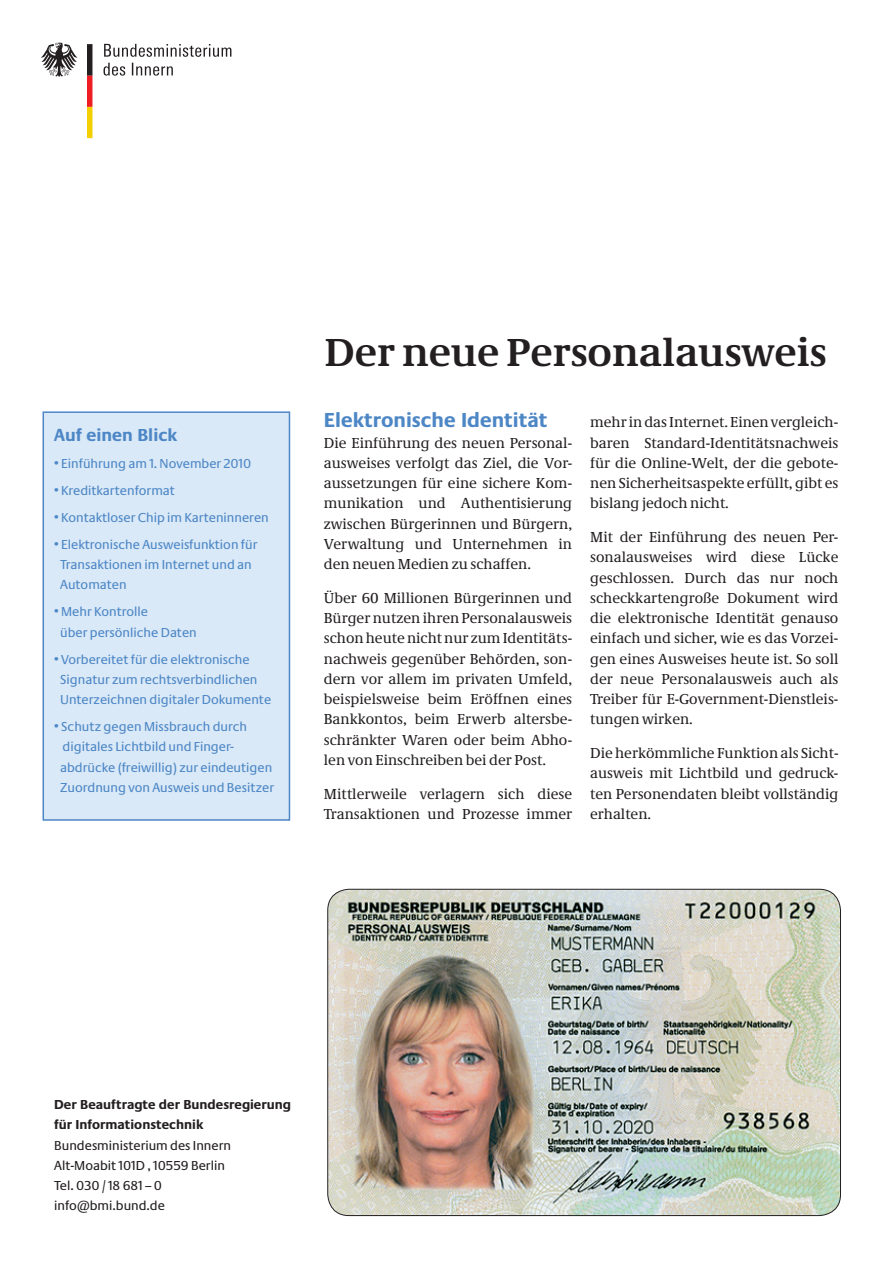
<style>
.page{position:relative;width:893px;height:1263px;background:#fff}
.page>*{position:absolute;margin:0;border:0;box-sizing:border-box;transform-origin:0 0}
.t1{font:700 40.5px "Neue Demos";color:#231f20}
.t2{font:700 21px "Neue Praxis";color:#4d87c6}
.t3{font:700 18px "Neue Praxis";color:#4d87c6}
.t4{font:15px/20.2px "Neue Demos";color:#231f20;text-align:justify}
.t5{font:13.5px/20.2px "Neue Praxis";color:#4d87c6}
.t6{font:13.5px/20.2px "Neue Praxis";color:#231f20}
.t7{font:700 13.5px/20.2px "Neue Praxis";color:#231f20}
</style>
<div class="page">
<div style="left:43px;top:411px;width:247px;height:410px;background:#dae9f7;border:2px solid #4d87c6"></div>
<img style="left:328px;top:889px;width:512px;height:326px">
<svg style="left:41px;top:43px;width:36px;height:34px"></svg>
<svg style="left:87px;top:44px;width:5px;height:94px"></svg>
<svg style="left:104px;top:44px;width:127px;height:13px"></svg>
<svg style="left:103px;top:63px;width:22px;height:13px"></svg>
<svg style="left:132px;top:63px;width:41px;height:13px"></svg>
<p class="t3" style="left:54px;top:424px;width:124px">Auf einen Blick</p>
<p class="t5" style="left:54px;top:453px;width:199px">• Einführung am 1. November 2010</p>
<p class="t5" style="left:54px;top:480px;width:122px">• Kreditkartenformat</p>
<p class="t5" style="left:54px;top:507px;width:216px">• Kontaktloser Chip im Karteninneren</p>
<p class="t5" style="left:60px;top:534px;width:199px;text-indent:-6px">• Elektronische Ausweisfunktion für<br>Transaktionen im Internet und an<br>Automaten</p>
<p class="t5" style="left:60px;top:601px;width:138px;text-indent:-6px">• Mehr Kontrolle<br>über persönliche Daten</p>
<p class="t5" style="left:60px;top:649px;width:213px;text-indent:-6px">• Vorbereitet für die elektronische<br>Signatur zum rechtsverbindlichen<br>Unterzeichnen digitaler Dokumente</p>
<p class="t5" style="left:60px;top:716px;width:215px;text-indent:-6px">• Schutz gegen Missbrauch durch digitales Lichtbild und Finger&shy;abdrücke (freiwillig) zur eindeutigen Zuordnung von Ausweis und Besitzer</p>
<h1 class="t1" style="left:325px;top:328px;width:503px">Der neue Personalausweis</h1>
<h2 class="t2" style="left:324px;top:408px;width:225px">Elektronische Identität</h2>
<p class="t4" style="left:324px;top:432px;width:250px">Die Einführung des neuen Personal&shy;ausweises verfolgt das Ziel, die Vor&shy;aussetzungen für eine sichere Kom&shy;munikation und Authentisierung zwischen Bürgerinnen und Bürgern, Verwaltung und Unternehmen in den neuen Medien zu schaffen.</p>
<p class="t4" style="left:324px;top:587px;width:250px">Über 60 Millionen Bürgerinnen und Bürger nutzen ihren Personalausweis schon heute nicht nur zum Identitäts&shy;nachweis gegenüber Behörden, son&shy;dern vor allem im privaten Umfeld, beispielsweise beim Eröffnen eines Bankkontos, beim Erwerb altersbe&shy;schränkter Waren oder beim Abho&shy;len von Einschreiben bei der Post.</p>
<p class="t4" style="left:324px;top:783px;width:250px">Mittlerweile verlagern sich diese<br>Transaktionen und Prozesse immer</p>
<p class="t4" style="left:590px;top:412px;width:250px">mehr in das Internet. Einen vergleich&shy;baren Standard-Identitätsnachweis für die Online-Welt, der die gebote&shy;nen Sicherheitsaspekte erfüllt, gibt es bislang jedoch nicht.</p>
<p class="t4" style="left:590px;top:527px;width:250px">Mit der Einführung des neuen Per&shy;sonalausweises wird diese Lücke geschlossen. Durch das nur noch scheckkartengroße Dokument wird die elektronische Identität genauso einfach und sicher, wie es das Vorzei&shy;gen eines Ausweises heute ist. So soll der neue Personalausweis auch als Treiber für E-Government-Dienstleis&shy;tungen wirken.</p>
<p class="t4" style="left:590px;top:743px;width:250px">Die herkömmliche Funktion als Sicht&shy;ausweis mit Lichtbild und gedruck&shy;ten Personendaten bleibt vollständig erhalten.</p>
<p class="t7" style="left:54px;top:1094px;width:238px">Der Beauftragte der Bundesregierung für Informationstechnik</p>
<p class="t6" style="left:54px;top:1135px;width:178px">Bundesministerium des Innern<br>Alt-Moabit 101D , 10559 Berlin<br>Tel. 030 / 18 681 – 0 info@bmi.bund.de</p>
</div>
